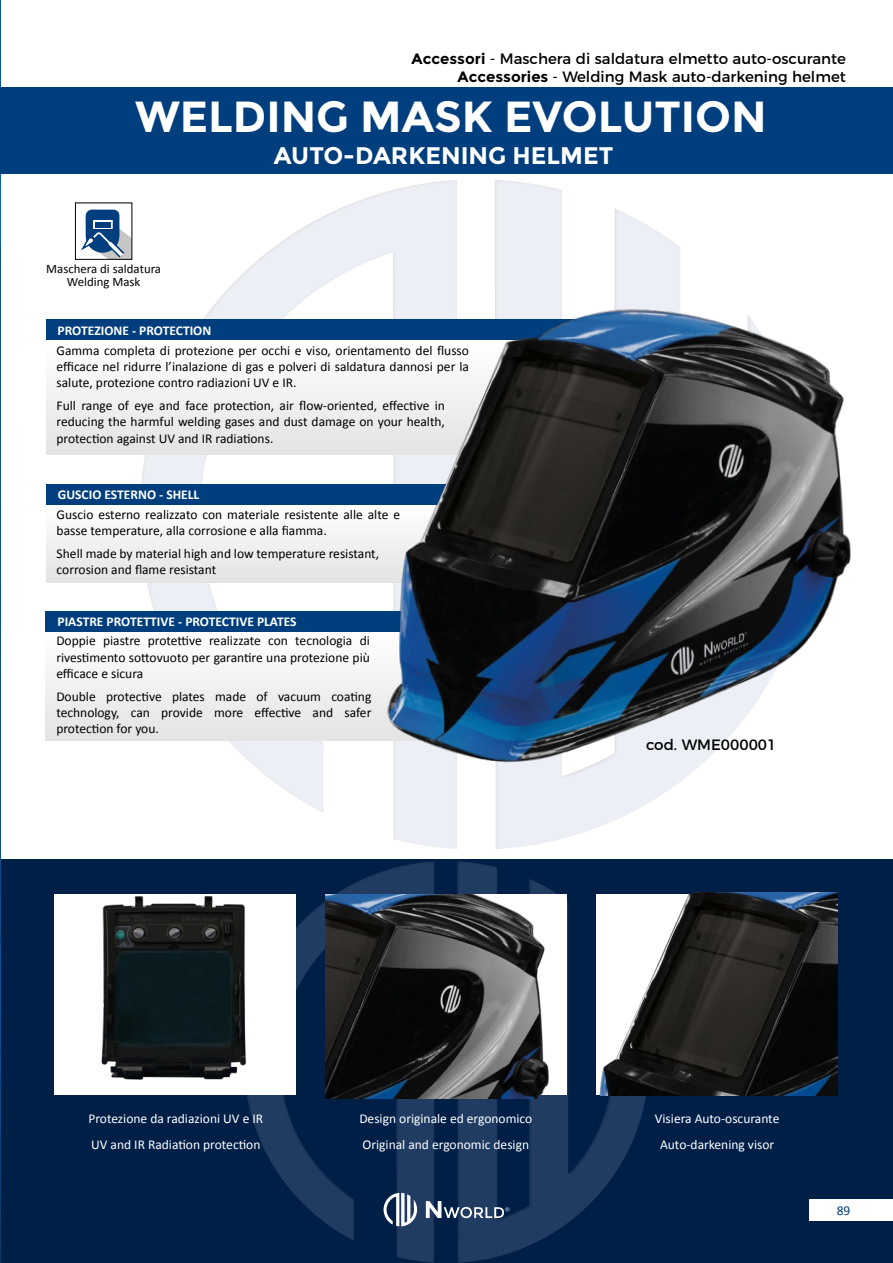
<style>
.page{position:relative;width:893px;height:1263px;background:#fff}
.page>*{position:absolute;margin:0;border:0;box-sizing:border-box;transform-origin:0 0}
.t1{font:700 43.5px "Montserrat";color:#fff}
.t2{font:700 24px "Montserrat";color:#fff}
.t3{font:15px/18px "Montserrat";color:#000;text-align:right}
.t4{font:13.5px/16.2px "Calibri";color:#000;text-align:justify}
.t5{font:13.5px/25.2px "Calibri";color:#fff}
.t6{font:700 13.5px "Calibri";color:#fff}
.t7{font:13.5px "Calibri";color:#003e7d}
.t8{font:12.75px/12.8px "Calibri";color:#000;text-align:center}
.s1{font-weight:700}
</style>
<div class="page">
<div style="left:0;top:859px;width:893px;height:404px;background:#001f47"></div>
<div style="left:809px;top:1199px;width:84px;height:21px;background:#fff"></div>
<div style="left:242px;top:859px;width:408px;height:404px;background:#000;opacity:.6"></div>
<div style="left:138px;top:178px;width:678px;height:671px;background:#000;opacity:.6"></div>
<svg style="left:384px;top:1193px;width:33px;height:33px"></svg>
<svg style="left:426px;top:1201px;width:83px;height:17px"></svg>
<img style="left:0;top:0;width:1px;height:1263px">
<div style="left:0;top:87px;width:893px;height:87px;background:#003e7d"></div>
<div style="left:46px;top:631px;width:401px;height:109px;background:linear-gradient(to bottom,#fff,#e3e3e3)"></div>
<div style="left:46px;top:611px;width:401px;height:21px;background:#003e7d"></div>
<div style="left:46px;top:504px;width:401px;height:78px;background:linear-gradient(to bottom,#fff,#e4e4e4)"></div>
<div style="left:46px;top:484px;width:401px;height:21px;background:#003e7d"></div>
<div style="left:46px;top:340px;width:497px;height:115px;background:linear-gradient(to bottom,#fff,#e3e3e3)"></div>
<div style="left:46px;top:319px;width:563px;height:21px;background:#003e7d"></div>
<img style="left:359px;top:294px;width:492px;height:486px">
<div style="left:54px;top:894px;width:241px;height:201px;background:#fff"></div>
<img style="left:101px;top:891px;width:152px;height:189px">
<img style="left:325px;top:894px;width:241px;height:204px">
<img style="left:597px;top:892px;width:240px;height:204px">
<div style="left:75px;top:202px;width:57px;height:58px;border:1px solid #000"></div>
<svg style="left:81px;top:209px;width:51px;height:50px"></svg>
<div style="left:95px;top:222px;width:16px;height:5px;background:#003e7d"></div>
<p class="t3" style="left:412px;top:48px;width:436px"><span class="s1">Accessori</span> - Maschera di saldatura elmetto auto-oscurante<br><span class="s1">Accessories</span> - Welding Mask auto-darkening helmet</p>
<h1 class="t1" style="left:135px;top:90px;width:633px">WELDING MASK EVOLUTION</h1>
<h2 class="t2" style="left:274px;top:140px;width:341px">AUTO-DARKENING HELMET</h2>
<p class="t8" style="left:46px;top:262px;width:116px">Maschera di saldatura<br>Welding Mask</p>
<p class="t6" style="left:58px;top:322px;width:155px">PROTEZIONE - PROTECTION</p>
<p class="t4" style="left:56px;top:342px;width:414px">Gamma completa di protezione per occhi e viso, orientamento del flusso efficace nel ridurre l’inalazione di gas e polveri di saldatura dannosi per la salute, protezione contro radiazioni UV e IR.</p>
<p class="t4" style="left:56px;top:397px;width:390px">Full range of eye and face protection, air flow-oriented, effective in reducing the harmful welding gases and dust damage on your health, protection against UV and IR radiations.</p>
<p class="t6" style="left:58px;top:486px;width:143px">GUSCIO ESTERNO - SHELL</p>
<p class="t4" style="left:57px;top:506px;width:345px">Guscio esterno realizzato con materiale resistente alle alte e basse temperature, alla corrosione e alla fiamma.</p>
<p class="t4" style="left:57px;top:545px;width:324px">Shell made by material high and low temperature resistant, corrosion and flame resistant</p>
<p class="t6" style="left:57px;top:613px;width:241px">PIASTRE PROTETTIVE - PROTECTIVE PLATES</p>
<p class="t4" style="left:56px;top:633px;width:315px">Doppie piastre protettive realizzate con tecnologia di rivestimento sottovuoto per garantire una protezione più efficace e sicura</p>
<p class="t4" style="left:56px;top:688px;width:317px">Double protective plates made of vacuum coating technology, can provide more effective and safer protection for you.</p>
<p class="t3" style="left:646px;top:735px;width:132px">cod. WME000001</p>
<p class="t5" style="left:359px;top:1106px;width:174px">Design originale ed ergonomico<br>Original and ergonomic design</p>
<p class="t5" style="left:88px;top:1106px;width:176px">Protezione da radiazioni UV e IR<br>UV and IR Radiation protection</p>
<p class="t5" style="left:655px;top:1106px;width:126px;text-align:center">Visiera Auto-oscurante<br>Auto-darkening visor</p>
<p class="t7" style="left:837px;top:1202px;width:15px">89</p>
</div>
